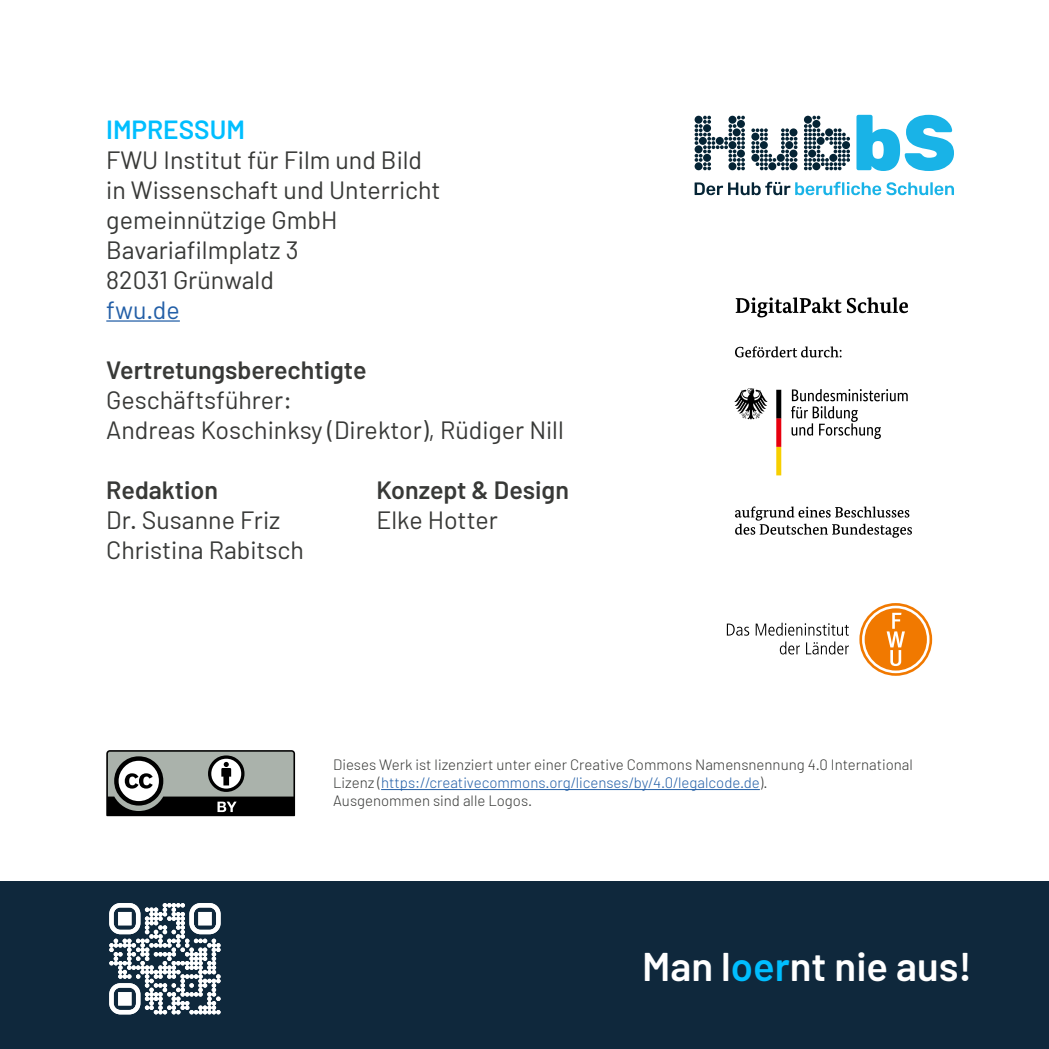
<style>
.page{position:relative;width:1049px;height:1049px;background:#fff}
.page>*{position:absolute;margin:0;border:0;box-sizing:border-box;transform-origin:0 0}
.t1{font:600 40px "Barlow";color:#fff}
.t2{font:600 26.25px "Barlow";color:#00beff}
.t3{font:25px/30px "Barlow";color:#383937}
.t4{font:600 25px "Barlow";color:#383937}
.t5{font:25px "Barlow";color:#235fa7}
.t6{font:300 15px/18px "Barlow";color:#383937}
.s1{color:#235fa7}
.s2{color:#00beff}
</style>
<div class="page">
<div style="left:0;top:882px;width:1049px;height:167px;background:#0f283c"></div>
<hr style="left:106px;top:320px;width:74px;height:2px;background:#235fa7">
<svg style="left:106px;top:750px;width:189px;height:66px;background:#747875"></svg>
<hr style="left:381px;top:789px;width:379px;height:1px;background:#235fa7">
<svg style="left:694px;top:182px;width:260px;height:13px"></svg>
<svg style="left:751px;top:128px;width:46px;height:42px"></svg>
<svg style="left:694px;top:116px;width:51px;height:54px"></svg>
<svg style="left:804px;top:116px;width:46px;height:54px"></svg>
<svg style="left:856px;top:115px;width:98px;height:56px"></svg>
<svg style="left:735px;top:346px;width:106px;height:11px"></svg>
<svg style="left:735px;top:506px;width:177px;height:32px"></svg>
<svg style="left:734px;top:388px;width:33px;height:31px"></svg>
<svg style="left:776px;top:390px;width:5px;height:85px"></svg>
<svg style="left:791px;top:389px;width:117px;height:50px"></svg>
<svg style="left:736px;top:297px;width:105px;height:20px"></svg>
<svg style="left:847px;top:297px;width:61px;height:16px"></svg>
<svg style="left:859px;top:603px;width:73px;height:73px"></svg>
<svg style="left:862px;top:606px;width:67px;height:67px"></svg>
<div style="left:865px;top:608px;width:62px;height:62px;background:#f17900;border-radius:50%"></div>
<svg style="left:886px;top:613px;width:19px;height:53px"></svg>
<svg style="left:727px;top:623px;width:22px;height:13px"></svg>
<svg style="left:756px;top:623px;width:93px;height:31px"></svg>
<svg style="left:109px;top:903px;width:112px;height:111px"></svg>
<p class="t2" style="left:106px;top:113px;width:140px">IMPRESSUM</p>
<p class="t3" style="left:106px;top:144px;width:336px">FWU Institut für Film und Bild in Wissenschaft und Unterricht gemeinnützige GmbH<br>Bavariafilmplatz 3<br>82031 Grünwald</p>
<p class="t5" style="left:106px;top:295px;width:75px">fwu.de</p>
<p class="t4" style="left:106px;top:355px;width:262px">Vertretungsberechtigte</p>
<p class="t3" style="left:106px;top:384px;width:459px">Geschäftsführer:<br>Andreas Koschinksy (Direktor), Rüdiger Nill</p>
<p class="t4" style="left:106px;top:475px;width:113px">Redaktion</p>
<p class="t4" style="left:376px;top:475px;width:194px">Konzept &amp; Design</p>
<p class="t3" style="left:106px;top:504px;width:175px">Dr. Susanne Friz</p>
<p class="t3" style="left:376px;top:504px;width:123px">Elke Hotter</p>
<p class="t3" style="left:106px;top:534px;width:199px">Christina Rabitsch</p>
<p class="t6" style="left:333px;top:756px;width:581px">Dieses Werk ist lizenziert unter einer Creative Commons Namensnennung 4.0 International<br>Lizenz (<span class="s1">https://creativecommons.org/licenses/by/4.0/legalcode.de</span>).<br>Ausgenommen sind alle Logos.</p>
<h1 class="t1" style="left:642px;top:942px;width:331px">Man l<span class="s2">oer</span>nt nie aus!</h1>
</div>
